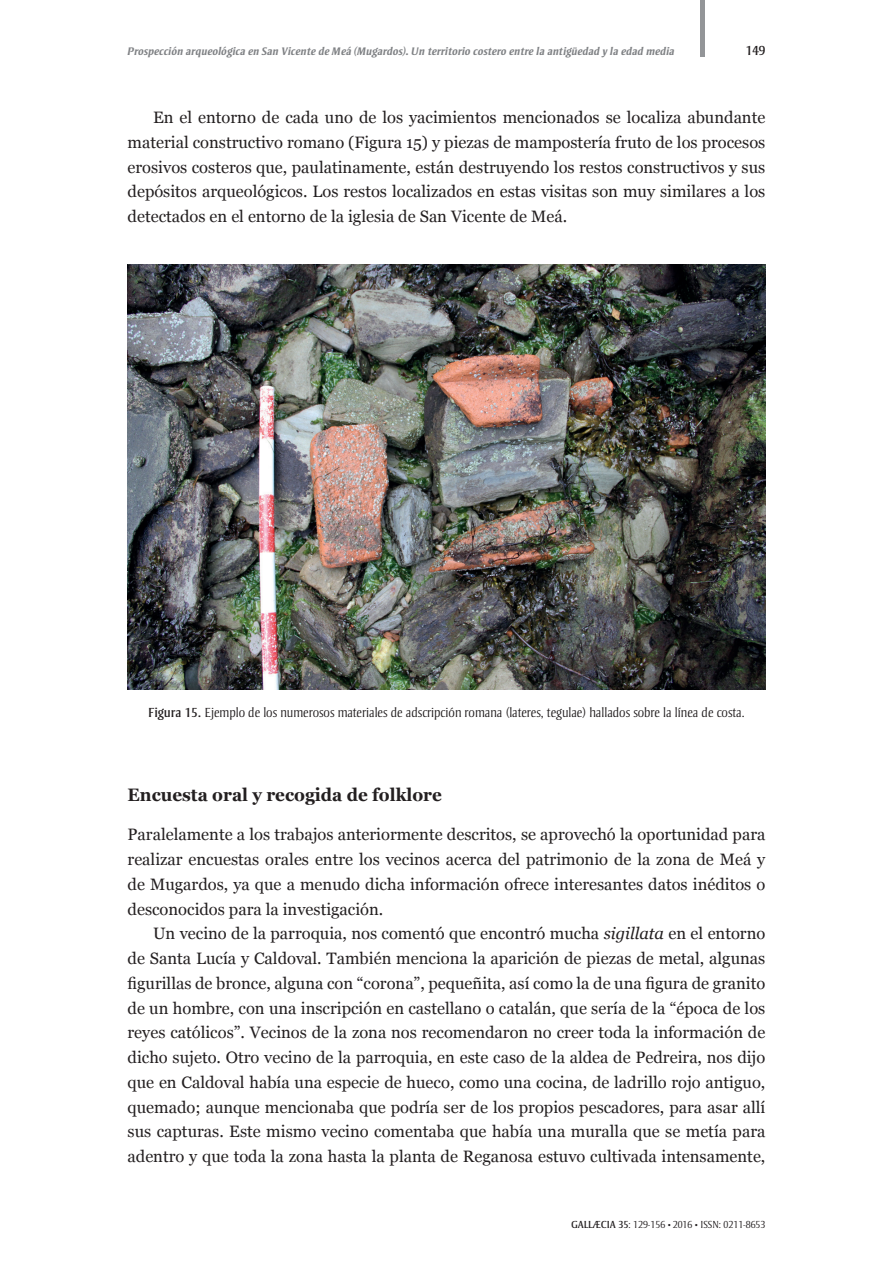
<style>
.page{position:relative;width:893px;height:1263px;background:#fff}
.page>*{position:absolute;margin:0;border:0;box-sizing:border-box;transform-origin:0 0}
.t1{font:700 18px "Georgia";color:#231f20;scale:.95 1}
.t2{font:16.5px/24.8px "Georgia";color:#231f20;text-align:justify}
.t3{font:300 13.5px "Strayhorn";color:#231f20}
.t4{font:13.5px "Strayhorn";color:#231f20}
.t5{font:italic 700 11.25px "Strayhorn";color:#808285}
.t6{font:300 10.5px "Strayhorn";color:#231f20}
.s1{font-weight:400}
.s2{font-style:italic}
.s3{font-size:9px}
</style>
<div class="page">
<hr style="left:701px;top:0;width:4px;height:56px;background:#939598">
<img style="left:127px;top:265px;width:638px;height:425px">
<p class="t5" style="left:128px;top:45px;width:548px">Prospección arqueológica en San Vicente de Meá (Mugardos). Un territorio costero entre la antigüedad y la edad media</p>
<p class="t4" style="left:746px;top:43px;width:21px">149</p>
<p class="t2" style="left:128px;top:105px;width:639px;text-indent:26px">En el entorno de cada uno de los yacimientos mencionados se localiza abundante material constructivo romano (Figura 15) y piezas de mampostería fruto de los procesos erosivos costeros que, paulatinamente, están destruyendo los restos constructivos y sus depósitos arqueológicos. Los restos localizados en estas visitas son muy similares a los detectados en el entorno de la iglesia de San Vicente de Meá.</p>
<p class="t3" style="left:148px;top:705px;width:598px"><span class="s1">Figura 15.</span> Ejemplo de los numerosos materiales de adscripción romana (lateres, tegulae) hallados sobre la línea de costa.</p>
<p class="t1" style="left:128px;top:783px;width:332px">Encuesta oral y recogida de folklore</p>
<p class="t2" style="left:128px;top:822px;width:639px">Paralelamente a los trabajos anteriormente descritos, se aprovechó la oportunidad para realizar encuestas orales entre los vecinos acerca del patrimonio de la zona de Meá y de Mugardos, ya que a menudo dicha información ofrece interesantes datos inéditos o desconocidos para la investigación.</p>
<p class="t2" style="left:128px;top:921px;width:639px;text-indent:26px">Un vecino de la parroquia, nos comentó que encontró mucha <span class="s2">sigillata</span> en el entorno de Santa Lucía y Caldoval. También menciona la aparición de piezas de metal, algunas figurillas de bronce, alguna con “corona”, pequeñita, así como la de una figura de granito de un hombre, con una inscripción en castellano o catalán, que sería de la “época de los reyes católicos”. Vecinos de la zona nos recomendaron no creer toda la información de dicho sujeto. Otro vecino de la parroquia, en este caso de la aldea de Pedreira, nos dijo que en Caldoval había una especie de hueco, como una cocina, de ladrillo rojo antiguo, quemado; aunque mencionaba que podría ser de los propios pescadores, para asar allí sus capturas. Este mismo vecino comentaba que había una muralla que se metía para adentro y que toda la zona hasta la planta de Reganosa estuvo cultivada intensamente,</p>
<p class="t6" style="left:571px;top:1219px;width:196px"><span class="s1">GALLÆCIA 35</span>: 129-156 <span class="s3">•</span> 2016 <span class="s3">•</span> ISSN: 0211-8653</p>
</div>
